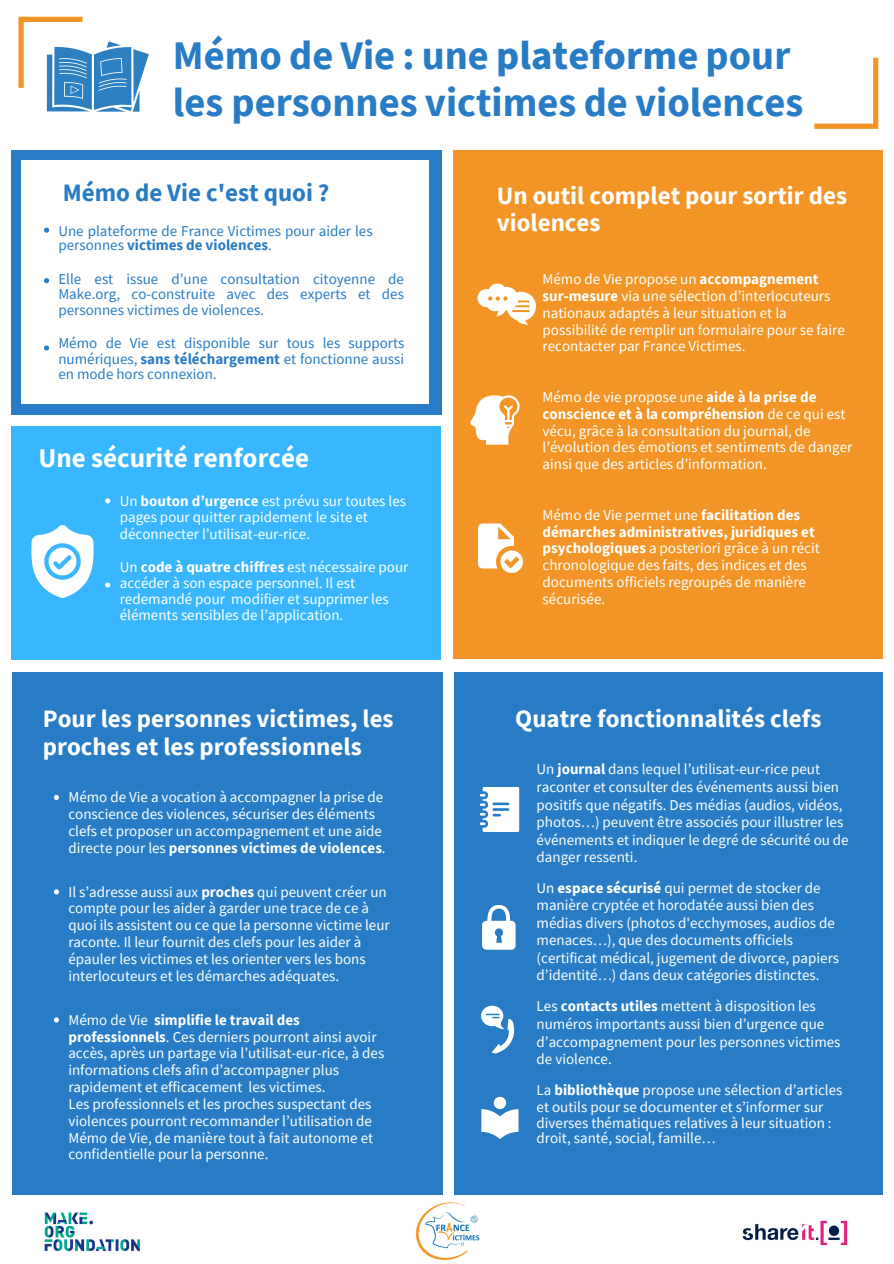
<style>
.page{position:relative;width:894px;height:1264px;background:#fff}
.page>*{position:absolute;margin:0;border:0;box-sizing:border-box;transform-origin:0 0}
.t1{font:700 40.5px/47px "Source Sans Pro";color:#287cc5}
.t2{font:700 27px "Source Sans Pro";color:#fff}
.t3{font:700 24.9px/27.6px "Source Sans Pro";color:#fff}
.t4{font:700 24.9px "Source Sans Pro";color:#287cc5}
.t5{font:15px/16.8px "Source Sans Pro";color:#fff}
.t6{font:15px/15.6px "Source Sans Pro";color:#287cc5;text-align:justify}
.s1{font-weight:700}
</style>
<div class="page">
<img style="left:11px;top:16px;width:138px;height:173px">
<svg style="left:18px;top:17px;width:65px;height:71px"></svg>
<div style="left:12px;top:150px;width:430px;height:264px;background:#287cc5"></div>
<img style="left:32px;top:1194px;width:121px;height:58px">
<img style="left:415px;top:1202px;width:65px;height:58px">
<div style="left:453px;top:150px;width:429px;height:509px;background:#f29526"></div>
<svg style="left:477px;top:283px;width:59px;height:42px"></svg>
<div style="left:22px;top:161px;width:407px;height:243px;background:#fff"></div>
<div style="left:454px;top:672px;width:429px;height:522px;background:#287cc5"></div>
<svg style="left:481px;top:1005px;width:34px;height:49px"></svg>
<svg style="left:481px;top:1096px;width:37px;height:43px"></svg>
<svg style="left:482px;top:904px;width:33px;height:45px"></svg>
<div style="left:12px;top:672px;width:430px;height:522px;background:#287cc5"></div>
<div style="left:12px;top:426px;width:429px;height:233px;background:#38b6ff"></div>
<img style="left:470px;top:395px;width:50px;height:50px">
<img style="left:478px;top:523px;width:44px;height:50px">
<img style="left:479px;top:787px;width:41px;height:44px">
<img style="left:742px;top:1220px;width:106px;height:26px">
<img style="left:31px;top:526px;width:63px;height:72px">
<svg style="left:54px;top:794px;width:5px;height:6px"></svg>
<svg style="left:54px;top:889px;width:5px;height:5px"></svg>
<svg style="left:54px;top:1017px;width:5px;height:5px"></svg>
<svg style="left:44px;top:227px;width:5px;height:6px"></svg>
<svg style="left:44px;top:278px;width:5px;height:5px"></svg>
<svg style="left:44px;top:345px;width:5px;height:5px"></svg>
<svg style="left:105px;top:498px;width:5px;height:5px"></svg>
<svg style="left:105px;top:582px;width:5px;height:5px"></svg>
<svg style="left:814px;top:58px;width:64px;height:71px"></svg>
<h1 class="t1" style="left:173px;top:31px;width:632px">Mémo de Vie : une plateforme pour les personnes victimes de violences</h1>
<h3 class="t4" style="left:63px;top:177px;width:268px">Mémo de Vie c'est quoi ?</h3>
<p class="t6" style="left:58px;top:223px;width:315px;line-height:14.2px">Une plateforme de France Victimes pour aider les personnes <span class="s1">victimes de violences</span>.</p>
<p class="t6" style="left:58px;top:270px;width:347px">Elle est issue d’une consultation citoyenne de Make.org, co-construite avec des experts et des personnes victimes de violences.</p>
<p class="t6" style="left:58px;top:335px;width:347px">Mémo de Vie est disponible sur tous les supports numériques, <span class="s1">sans téléchargement</span> et fonctionne aussi en mode hors connexion.</p>
<h2 class="t2" style="left:38px;top:440px;width:272px">Une sécurité renforcée</h2>
<p class="t5" style="left:120px;top:492px;width:288px;line-height:16.2px">Un <span class="s1">bouton d’urgence</span> est prévu sur toutes les pages pour quitter rapidement le site et déconnecter l’utilisat-eur-rice.</p>
<p class="t5" style="left:120px;top:558px;width:290px;line-height:16px">Un <span class="s1">code à quatre chiffres</span> est nécessaire pour accéder à son espace personnel. Il est redemandé pour modifier et supprimer les éléments sensibles de l’application.</p>
<h3 class="t3" style="left:496px;top:181px;width:352px">Un outil complet pour sortir des violences</h3>
<p class="t5" style="left:542px;top:270px;width:304px">Mémo de Vie propose un <span class="s1">accompagnement sur-mesure</span> via une sélection d’interlocuteurs nationaux adaptés à leur situation et la possibilité de remplir un formulaire pour se faire recontacter par France Victimes.</p>
<p class="t5" style="left:542px;top:388px;width:311px">Mémo de vie propose une <span class="s1">aide à la prise de conscience et à la compréhension</span> de ce qui est vécu, grâce à la consultation du journal, de l’évolution des émotions et sentiments de danger ainsi que des articles d’information.</p>
<p class="t5" style="left:542px;top:506px;width:278px">Mémo de Vie permet une <span class="s1">facilitation des démarches administratives, juridiques et psychologiques</span> a posteriori grâce à un récit chronologique des faits, des indices et des documents officiels regroupés de manière sécurisée.</p>
<h3 class="t3" style="left:43px;top:704px;width:352px">Pour les personnes victimes, les</h3>
<h3 class="t3" style="left:515px;top:704px;width:307px">Quatre fonctionnalités clefs</h3>
<h3 class="t3" style="left:43px;top:732px;width:320px">proches et les professionnels</h3>
<p class="t5" style="left:68px;top:788px;width:319px">Mémo de Vie a vocation à accompagner la prise de conscience des violences, sécuriser des éléments clefs et proposer un accompagnement et une aide directe pour les <span class="s1">personnes victimes de violences</span>.</p>
<p class="t5" style="left:68px;top:882px;width:323px">Il s’adresse aussi aux <span class="s1">proches</span> qui peuvent créer un compte pour les aider à garder une trace de ce à quoi ils assistent ou ce que la personne victime leur raconte. Il leur fournit des clefs pour les aider à épauler les victimes et les orienter vers les bons interlocuteurs et les démarches adéquates.</p>
<p class="t5" style="left:68px;top:1010px;width:317px">Mémo de Vie <span class="s1">simplifie le travail des professionnels</span>. Ces derniers pourront ainsi avoir accès, après un partage via l’utilisat-eur-rice, à des informations clefs afin d’accompagner plus rapidement et efficacement les victimes.<br>Les professionnels et les proches suspectant des violences pourront recommander l’utilisation de Mémo de Vie, de manière tout à fait autonome et confidentielle pour la personne.</p>
<p class="t5" style="left:536px;top:760px;width:313px;line-height:17.5px">Un <span class="s1">journal</span> dans lequel l’utilisat-eur-rice peut raconter et consulter des événements aussi bien positifs que négatifs. Des médias (audios, vidéos, photos…) peuvent être associés pour illustrer les événements et indiquer le degré de sécurité ou de danger ressenti.</p>
<p class="t5" style="left:536px;top:879px;width:304px;line-height:17.5px">Un <span class="s1">espace sécurisé</span> qui permet de stocker de manière cryptée et horodatée aussi bien des médias divers (photos d'ecchymoses, audios de menaces…), que des documents officiels (certificat médical, jugement de divorce, papiers d’identité…) dans deux catégories distinctes.</p>
<p class="t5" style="left:536px;top:996px;width:305px;line-height:18px">Les <span class="s1">contacts utiles</span> mettent à disposition les numéros importants aussi bien d’urgence que d’accompagnement pour les personnes victimes de violence.</p>
<p class="t5" style="left:536px;top:1081px;width:307px;line-height:16px">La <span class="s1">bibliothèque</span> propose une sélection d’articles et outils pour se documenter et s’informer sur diverses thématiques relatives à leur situation : droit, santé, social, famille…</p>
</div>
